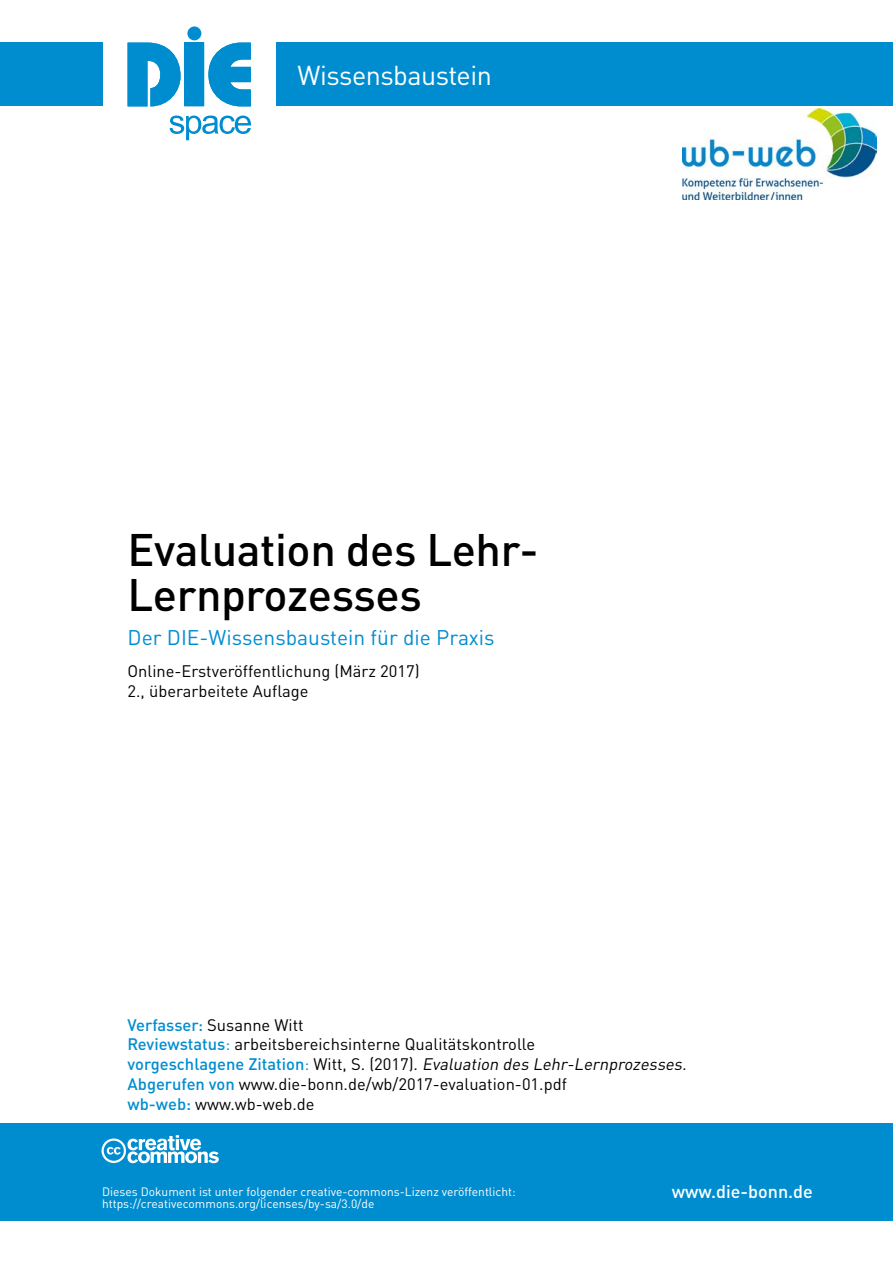
<style>
.page{position:relative;width:893px;height:1263px;background:#fff}
.page>*{position:absolute;margin:0;border:0;box-sizing:border-box;transform-origin:0 0}
.t1{font:500 45px/45px "DIN Pro";letter-spacing:-.01em;color:#000}
.t2{font:27px "DIN Pro";letter-spacing:-.02em;color:#fff}
.t3{font:21px "DIN Pro";color:#008dd0}
.t4{font:500 18px "DIN Pro";color:#fff}
.t5{font:16.5px/19.8px "DIN Pro";color:#000}
.t6{font:12px "DIN Pro";color:#fff}
.s1{font-weight:500;color:#008dd0}
.s2{color:#008dd0}
.s3{font-style:italic}
</style>
<div class="page">
<div style="left:276px;top:43px;width:617px;height:63px;background:#008dd0"></div>
<div style="left:0;top:43px;width:102px;height:63px;background:#008dd0"></div>
<svg style="left:128px;top:43px;width:123px;height:63px"></svg>
<div style="left:187px;top:26px;width:14px;height:14px;background:#008dd0;border-radius:50%"></div>
<svg style="left:170px;top:116px;width:81px;height:24px"></svg>
<div style="left:0;top:1123px;width:893px;height:97px;background:#008dd0"></div>
<svg style="left:102px;top:1135px;width:117px;height:28px"></svg>
<img style="left:682px;top:109px;width:195px;height:90px">
<h2 class="t2" style="left:298px;top:54px;width:196px">Wissensbaustein</h2>
<h1 class="t1" style="left:128px;top:522px;width:413px">Evaluation des Lehr-<br>Lernprozesses</h1>
<p class="t3" style="left:128px;top:621px;width:369px">Der DIE-Wissensbaustein für die Praxis</p>
<p class="t5" style="left:128px;top:660px;width:294px">Online-Erstveröffentlichung (März 2017)<br>2., überarbeitete Auflage</p>
<p class="t5" style="left:128px;top:1013px;width:564px"><span class="s1">Verfasser:</span> Susanne Witt<br><span class="s1">Reviewstatus</span><span class="s2">:</span> arbeitsbereichsinterne Qualitätskontrolle<br><span class="s1">vorgeschlagene Zitation</span><span class="s2">:</span> Witt, S. (2017). <span class="s3">Evaluation des Lehr-Lernprozesses.<br></span><span class="s1">Abgerufen von</span> www.die-bonn.de/wb/2017-evaluation-01.pdf<br><span class="s1">wb-web:</span> www.wb-web.de</p>
<p class="t6" style="left:102px;top:1182px;width:415px">Dieses Dokument ist unter folgender creative-commons-Lizenz veröffentlicht:</p>
<p class="t4" style="left:672px;top:1177px;width:143px">www.die-bonn.de</p>
<p class="t6" style="left:102px;top:1194px;width:274px">https://creativecommons.org/licenses/by-sa/3.0/de</p>
</div>
